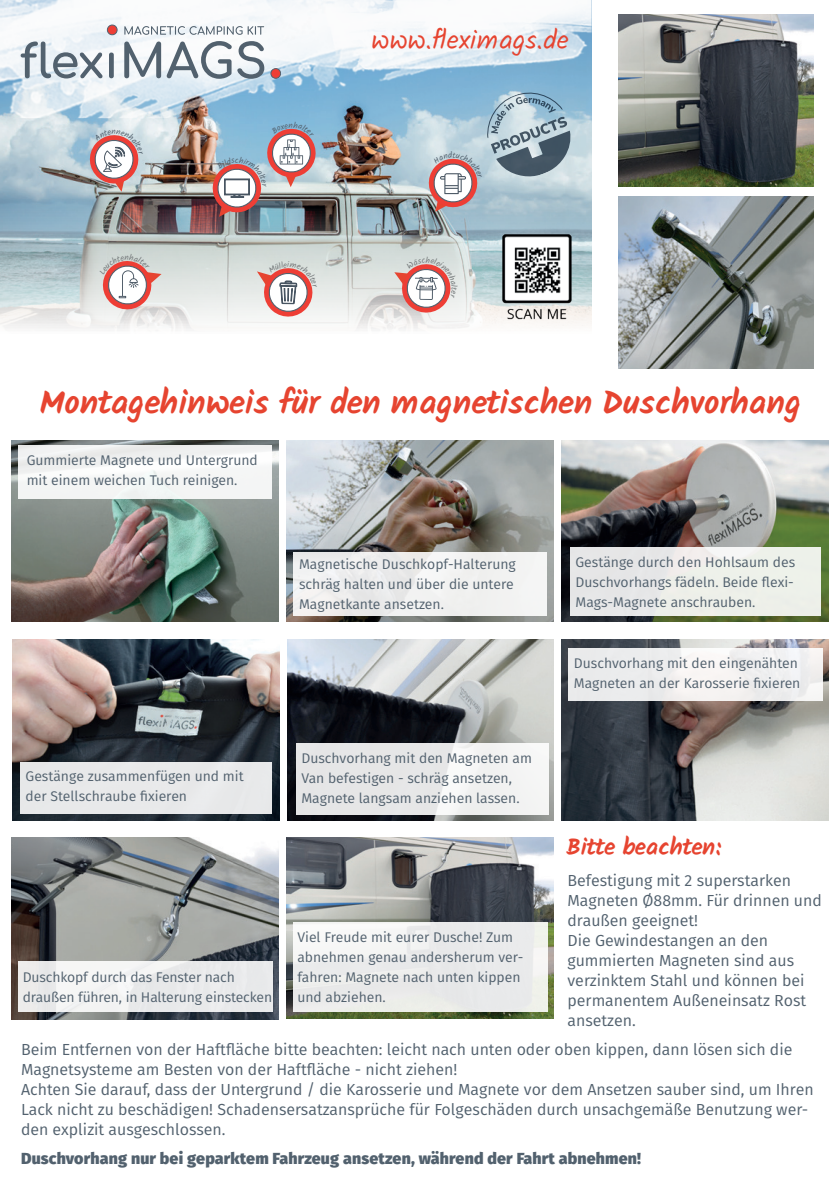
<style>
.page{position:relative;width:840px;height:1191px;background:#fff}
.page>*{position:absolute;margin:0;border:0;box-sizing:border-box;transform-origin:0 0}
.t1{font:700 34px "Kalam";color:#e64430}
.t2{font:26.6px "Kalam";color:#e64430}
.t3{font:700 24px "Kalam";color:#e64430}
.t4{font:16px/20px "Fira Sans";color:#52616e}
.t5{font:800 16px "Fira Sans";letter-spacing:.01em;color:#52616e}
.t6{font:14px/20px "Fira Sans";color:#52616e}
</style>
<div class="page">
<img style="left:0;top:118px;width:591px;height:211px">
<img style="left:0;top:0;width:591px;height:118px">
<svg style="left:124px;top:26px;width:140px;height:9px"></svg>
<svg style="left:21px;top:42px;width:81px;height:36px"></svg>
<svg style="left:109px;top:53px;width:5px;height:25px"></svg>
<div style="left:107px;top:25px;width:10px;height:10px;background:#ee3e35;border-radius:50%"></div>
<div style="left:107px;top:25px;width:10px;height:10px;border:1px solid #52616e;border-radius:50%"></div>
<svg style="left:124px;top:42px;width:37px;height:36px"></svg>
<svg style="left:167px;top:41px;width:64px;height:38px"></svg>
<svg style="left:237px;top:41px;width:27px;height:38px"></svg>
<div style="left:271px;top:69px;width:9px;height:9px;background:#ee3e35;border-radius:50%"></div>
<div style="left:270px;top:68px;width:11px;height:10px;border:1px solid #52616e;border-radius:50%"></div>
<img style="left:499px;top:231px;width:75px;height:93px">
<img style="left:618px;top:15px;width:194px;height:172px">
<img style="left:618px;top:197px;width:194px;height:172px">
<img style="left:13px;top:639px;width:266px;height:181px">
<img style="left:12px;top:440px;width:266px;height:181px">
<img style="left:287px;top:639px;width:266px;height:181px">
<img style="left:286px;top:440px;width:267px;height:181px">
<img style="left:561px;top:639px;width:266px;height:181px">
<div style="left:18px;top:445px;width:254px;height:54px;background:#f4f5f4"></div>
<div style="left:293px;top:552px;width:254px;height:63px;background:#f1f1f0"></div>
<div style="left:295px;top:743px;width:253px;height:72px;background:linear-gradient(to right,#e1e2e3,#f5f6f5)"></div>
<div style="left:20px;top:762px;width:252px;height:51px;background:#e8e9ea"></div>
<div style="left:567px;top:648px;width:255px;height:52px;background:linear-gradient(to right,#ebebec,#f4f3f3)"></div>
<img style="left:561px;top:440px;width:266px;height:181px">
<div style="left:570px;top:548px;width:250px;height:68px;background:#edefe9"></div>
<img style="left:286px;top:837px;width:267px;height:181px">
<div style="left:293px;top:922px;width:254px;height:89px;background:linear-gradient(to right,#f1f1f0,#e9eaea)"></div>
<img style="left:12px;top:837px;width:266px;height:182px">
<div style="left:18px;top:961px;width:255px;height:50px;background:#eaebeb"></div>
<svg style="left:99px;top:254px;width:62px;height:58px"></svg>
<svg style="left:87px;top:130px;width:56px;height:62px"></svg>
<img style="left:210px;top:121px;width:108px;height:96px">
<svg style="left:394px;top:256px;width:63px;height:59px"></svg>
<svg style="left:257px;top:261px;width:60px;height:58px"></svg>
<svg style="left:425px;top:89px;width:146px;height:123px;background:#a6b7c3"></svg>
<h2 class="t2" style="left:371px;top:22px;width:199px">www.fleximags.de</h2>
<h1 class="t1" style="left:39px;top:382px;width:762px">Montagehinweis für den magnetischen Duschvorhang</h1>
<p class="t6" style="left:27px;top:449px;width:232px">Gummierte Magnete und Untergrund mit einem weichen Tuch reinigen.</p>
<p class="t6" style="left:299px;top:554px;width:218px">Magnetische Duschkopf-Halterung schräg halten und über die untere<br>Magnetkante ansetzen.</p>
<p class="t6" style="left:26px;top:766px;width:219px">Gestänge zusammenfügen und mit der Stellschraube fixieren</p>
<p class="t6" style="left:301px;top:747px;width:232px">Duschvorhang mit den Magneten am<br>Van befestigen - schräg ansetzen,<br>Magnete langsam anziehen lassen.</p>
<p class="t6" style="left:23px;top:966px;width:251px">Duschkopf durch das Fenster nach draußen führen, in Halterung einstecken</p>
<p class="t6" style="left:297px;top:927px;width:227px">Viel Freude mit eurer Dusche! Zum abnehmen genau andersherum ver&shy;fahren: Magnete nach unten kippen und abziehen.</p>
<p class="t6" style="left:575px;top:551px;width:221px;text-align:justify">Gestänge durch den Hohlsaum des Duschvorhangs fädeln. Beide flexi-Mags-Magnete anschrauben.</p>
<p class="t6" style="left:573px;top:653px;width:228px">Duschvorhang mit den eingenähten<br>Magneten an der Karosserie fixieren</p>
<h3 class="t3" style="left:566px;top:832px;width:156px">Bitte beachten:</h3>
<p class="t4" style="left:567px;top:869px;width:255px">Befestigung mit 2 superstarken<br>Magneten Ø88mm. Für drinnen und draußen geeignet!<br>Die Gewindestangen an den gummierten Magneten sind aus verzinktem Stahl und können bei permanentem Außeneinsatz Rost ansetzen.</p>
<p class="t4" style="left:21px;top:1038px;width:793px">Beim Entfernen von der Haftfläche bitte beachten: leicht nach unten oder oben kippen, dann lösen sich die Magnetsysteme am Besten von der Haftfläche - nicht ziehen!<br>Achten Sie darauf, dass der Untergrund / die Karosserie und Magnete vor dem Ansetzen sauber sind, um Ihren Lack nicht zu beschädigen! Schadensersatzansprüche für Folgeschäden durch unsachgemäße Benutzung wer&shy;den explizit ausgeschlossen.</p>
<p class="t5" style="left:21px;top:1144px;width:621px">Duschvorhang nur bei geparktem Fahrzeug ansetzen, während der Fahrt abnehmen!</p>
</div>
